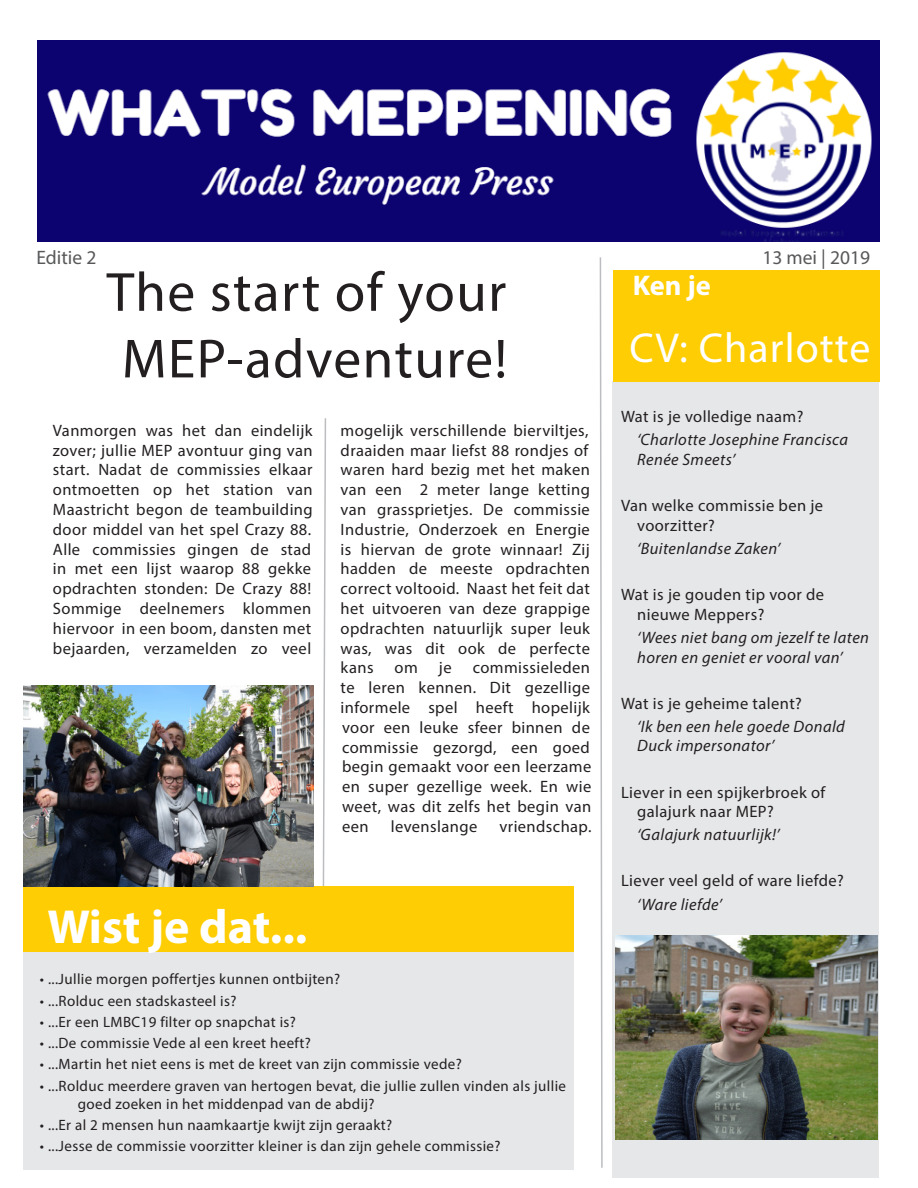
<style>
.page{position:relative;width:918px;height:1188px;background:#fff}
.page>*{position:absolute;margin:0;border:0;box-sizing:border-box;transform-origin:0 0}
.t1{font:55.5px/66.6px "Myriad Pro";letter-spacing:.025em;color:#231f20}
.t2{font:700 48px "Myriad Pro";color:#fff}
.t3{font:42px "Myriad Pro";letter-spacing:.025em;color:#fff}
.t4{font:700 28.5px "Myriad Pro";color:#fff}
.t5{font:19.5px "Myriad Pro";color:#57585a}
.t6{font:16.5px/19.8px "Myriad Pro";letter-spacing:.025em;color:#231f20;text-align:justify}
.t7{font:italic 16.5px/19.8px "Myriad Pro";letter-spacing:.025em;color:#231f20}
.t8{font:15px/18px "Myriad Pro";letter-spacing:.025em;color:#231f20}
</style>
<div class="page">
<img style="left:37px;top:40px;width:842px;height:202px">
<svg style="left:322px;top:418px;width:5px;height:469px"></svg>
<svg style="left:599px;top:257px;width:4px;height:911px"></svg>
<div style="left:24px;top:952px;width:550px;height:217px;background:#e6e7e9"></div>
<div style="left:24px;top:887px;width:550px;height:65px;background:#fecd04"></div>
<div style="left:612px;top:382px;width:267px;height:796px;background:#e6e7e9"></div>
<div style="left:613px;top:271px;width:267px;height:111px;background:#fecd04"></div>
<img style="left:616px;top:935px;width:262px;height:204px">
<img style="left:24px;top:686px;width:289px;height:201px">
<p class="t5" style="left:36px;top:245px;width:62px">Editie 2</p>
<p class="t5" style="left:762px;top:245px;width:109px">13 mei | 2019</p>
<p class="t1" style="left:107px;top:258px;width:402px">The start of your<br>MEP-adventure!</p>
<p class="t6" style="left:53px;top:420px;width:261px">Vanmorgen was het dan eindelijk zover; jullie MEP avontuur ging van start. Nadat de commissies elkaar ontmoetten op het station van Maastricht begon de teambuilding door middel van het spel Crazy 88.<br>Alle commissies gingen de stad in met een lijst waarop 88 gekke opdrachten stonden: De Crazy 88!<br>Sommige deelnemers klommen hiervoor in een boom, dansten met bejaarden, verzamelden zo veel</p>
<p class="t6" style="left:341px;top:420px;width:251px">mogelijk verschillende bierviltjes, draaiden maar liefst 88 rondjes of waren hard bezig met het maken van een 2 meter lange ketting van grassprietjes. De commissie Industrie, Onderzoek en Energie is hiervan de grote winnaar! Zij hadden de meeste opdrachten correct voltooid. Naast het feit dat het uitvoeren van deze grappige opdrachten natuurlijk super leuk was, was dit ook de perfecte kans</p>
<p class="t6" style="left:341px;top:658px;width:252px;text-indent:132px">commissieleden te leren kennen. Dit gezellige informele spel heeft hopelijk voor een leuke sfeer binnen de commissie gezorgd, een goed begin gemaakt voor een leerzame en super gezellige week. En wie weet, was dit zelfs het begin van een</p>
<p class="t6" style="left:395px;top:658px;width:25px">om</p>
<p class="t6" style="left:439px;top:658px;width:14px">je</p>
<p class="t6" style="left:391px;top:816px;width:88px">levenslange</p>
<p class="t6" style="left:499px;top:816px;width:93px">vriendschap.</p>
<p class="t2" style="left:48px;top:896px;width:261px">Wist je dat...</p>
<p class="t8" style="left:40px;top:970px;width:302px">• ...Jullie morgen poffertjes kunnen ontbijten?</p>
<p class="t8" style="left:40px;top:991px;width:198px">• ...Rolduc een stadskasteel is?</p>
<p class="t8" style="left:40px;top:1013px;width:258px">• ...Er een LMBC19 filter op snapchat is?</p>
<p class="t8" style="left:40px;top:1034px;width:272px">• ...De commissie Vede al een kreet heeft?</p>
<p class="t8" style="left:40px;top:1055px;width:423px">• ...Martin het niet eens is met de kreet van zijn commissie vede?</p>
<p class="t8" style="left:78px;top:1076px;width:490px;text-indent:-38px">• ...Rolduc meerdere graven van hertogen bevat, die jullie zullen vinden als jullie goed zoeken in het middenpad van de abdij?</p>
<p class="t8" style="left:40px;top:1116px;width:354px">• ...Er al 2 mensen hun naamkaartje kwijt zijn geraakt?</p>
<p class="t8" style="left:40px;top:1137px;width:462px">• ...Jesse de commissie voorzitter kleiner is dan zijn gehele commissie?</p>
<p class="t4" style="left:633px;top:267px;width:79px">Ken je</p>
<p class="t3" style="left:629px;top:322px;width:243px">CV: Charlotte</p>
<p class="t6" style="left:621px;top:406px;width:184px">Wat is je volledige naam?</p>
<p class="t7" style="left:637px;top:429px;width:212px">‘Charlotte Josephine Francisca<br>Renée Smeets’</p>
<p class="t6" style="left:637px;top:495px;width:188px;text-indent:-16px">Van welke commissie ben je voorzitter?</p>
<p class="t7" style="left:637px;top:538px;width:145px">‘Buitenlandse Zaken’</p>
<p class="t6" style="left:637px;top:584px;width:189px;text-indent:-16px">Wat is je gouden tip voor de nieuwe Meppers?</p>
<p class="t7" style="left:637px;top:627px;width:233px">‘Wees niet bang om jezelf te laten horen en geniet er vooral van’</p>
<p class="t6" style="left:621px;top:693px;width:182px">Wat is je geheime talent?</p>
<p class="t7" style="left:637px;top:716px;width:209px">‘Ik ben een hele goede Donald<br>Duck impersonator’</p>
<p class="t6" style="left:637px;top:782px;width:190px;text-indent:-16px">Liever in een spijkerbroek of galajurk naar MEP?</p>
<p class="t7" style="left:637px;top:825px;width:144px">‘Galajurk natuurlijk!’</p>
<p class="t6" style="left:621px;top:871px;width:224px">Liever veel geld of ware liefde?</p>
<p class="t7" style="left:637px;top:894px;width:86px">‘Ware liefde’</p>
</div>
